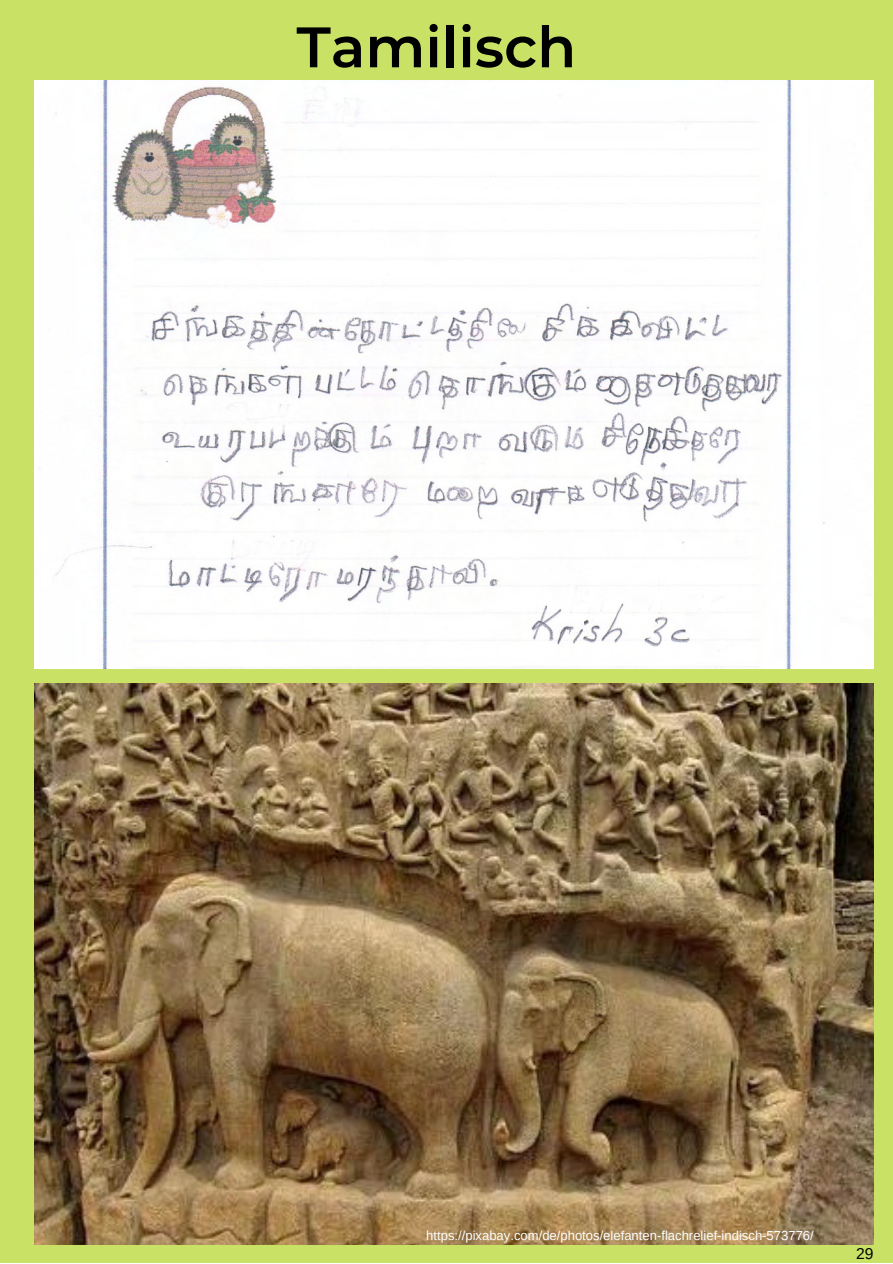
<style>
.page{position:relative;width:893px;height:1264px;background:#fff}
.page>*{position:absolute;margin:0;border:0;box-sizing:border-box;transform-origin:0 0}
.t1{font:600 57px "Montserrat";color:#000}
.t2{font:15.6px "Arimo";color:#000}
.t3{font:13.05px "Arimo";color:#fdfefe}
</style>
<div class="page">
<div style="left:0;top:0;width:892px;height:1262px;background:#c9e265"></div>
<img style="left:35px;top:683px;width:838px;height:561px">
<img style="left:35px;top:81px;width:838px;height:588px">
<h1 class="t1" style="left:296px;top:12px;width:281px">Tamilisch</h1>
<p class="t3" style="left:426px;top:1228px;width:389px">https://pixabay.com/de/photos/elefanten-flachrelief-indisch-573776/</p>
<p class="t2" style="left:856px;top:1244px;width:19px">29</p>
</div>
